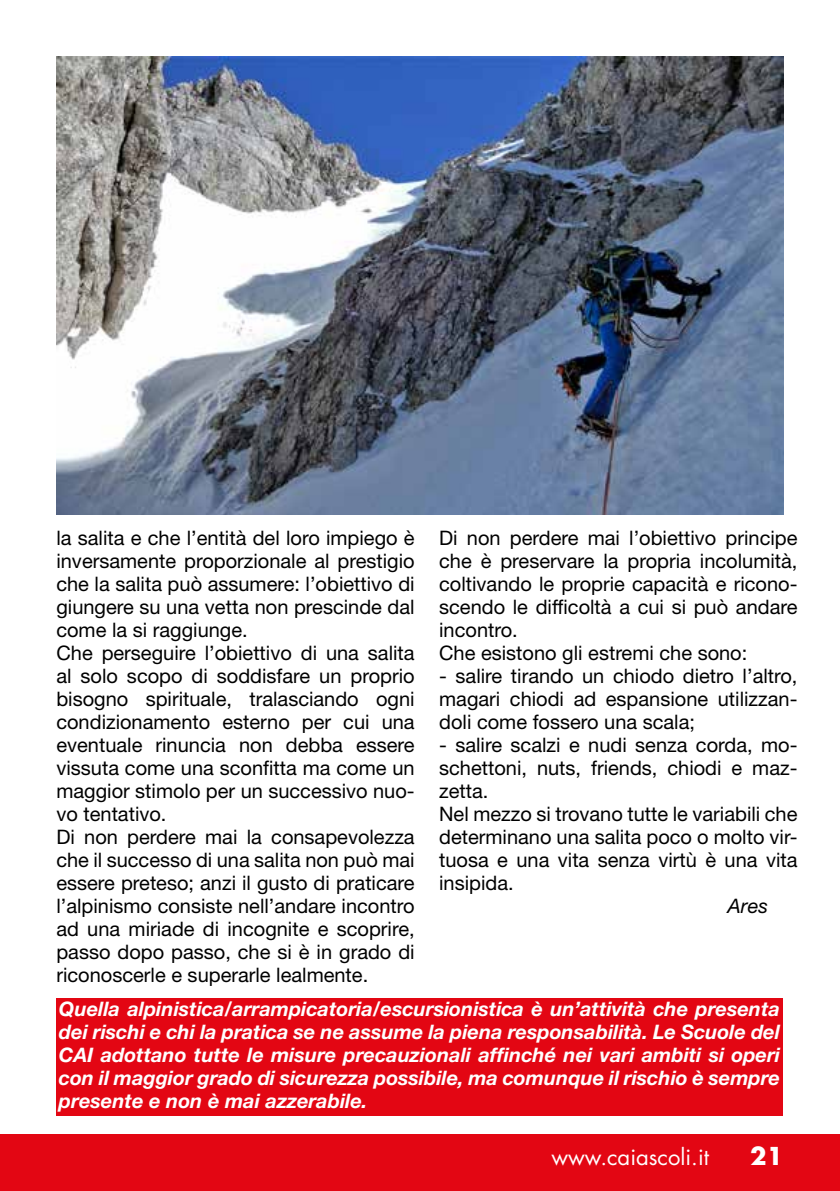
<style>
.page{position:relative;width:840px;height:1191px;background:#fff}
.page>*{position:absolute;margin:0;border:0;box-sizing:border-box;transform-origin:0 0}
.t1{font:700 24px "Futura Std";color:#fff}
.t2{font:22px "Futura Std";color:#fff}
.t3{font:20px/23px "Helvetica Neue LT Std";color:#000}
.t4{font:italic 700 20px/23px "Helvetica Neue LT Std";color:#fff;text-align:justify}
.t5{font:italic 20px "Helvetica Neue LT Std";color:#000}
</style>
<div class="page">
<div style="left:0;top:1134px;width:839px;height:57px;background:#e30613"></div>
<div style="left:56px;top:998px;width:726px;height:118px;background:#e30613"></div>
<img style="left:56px;top:57px;width:726px;height:457px">
<p class="t3" style="left:56px;top:526px;width:359px">la salita e che l’entità del loro impiego è inversamente proporzionale al prestigio che la salita può assumere: l’obiettivo di giungere su una vetta non prescinde dal come la si raggiunge.<br>Che perseguire l’obiettivo di una salita al solo scopo di soddisfare un proprio bisogno spirituale, tralasciando ogni condizionamento esterno per cui una eventuale rinuncia non debba essere vissuta come una sconfitta ma come un maggior stimolo per un successivo nuo&shy;vo tentativo.<br>Di non perdere mai la consapevolezza che il successo di una salita non può mai essere preteso; anzi il gusto di praticare l’alpinismo consiste nell’andare incontro ad una miriade di incognite e scoprire, passo dopo passo, che si è in grado di riconoscerle e superarle lealmente.</p>
<p class="t3" style="left:439px;top:526px;width:359px">Di non perdere mai l’obiettivo principe che è preservare la propria incolumità, coltivando le proprie capacità e ricono&shy;scendo le difficoltà a cui si può andare incontro.<br>Che esistono gli estremi che sono:</p>
<p class="t3" style="left:439px;top:664px;width:359px;text-align:justify">- salire tirando un chiodo dietro l’altro, magari chiodi ad espansione utilizzan&shy;doli come fossero una scala;</p>
<p class="t3" style="left:439px;top:733px;width:359px">- salire scalzi e nudi senza corda, mo&shy;schettoni, nuts, friends, chiodi e maz&shy;zetta.<br>Nel mezzo si trovano tutte le variabili che determinano una salita poco o molto vir&shy;tuosa e una vita senza virtù è una vita insipida.</p>
<p class="t5" style="left:727px;top:894px;width:42px">Ares</p>
<p class="t4" style="left:59px;top:996px;width:722px">Quella alpinistica/arrampicatoria/escursionistica è un’attività che presenta dei rischi e chi la pratica se ne assume la piena responsabilità. Le Scuole del CAI adottano tutte le misure precauzionali affinché nei vari ambiti si operi con il maggior grado di sicurezza possibile, ma comunque il rischio è sempre presente e non è mai azzerabile.</p>
<p class="t2" style="left:551px;top:1143px;width:159px">www.caiascoli.it</p>
<p class="t1" style="left:749px;top:1140px;width:34px">21</p>
</div>
